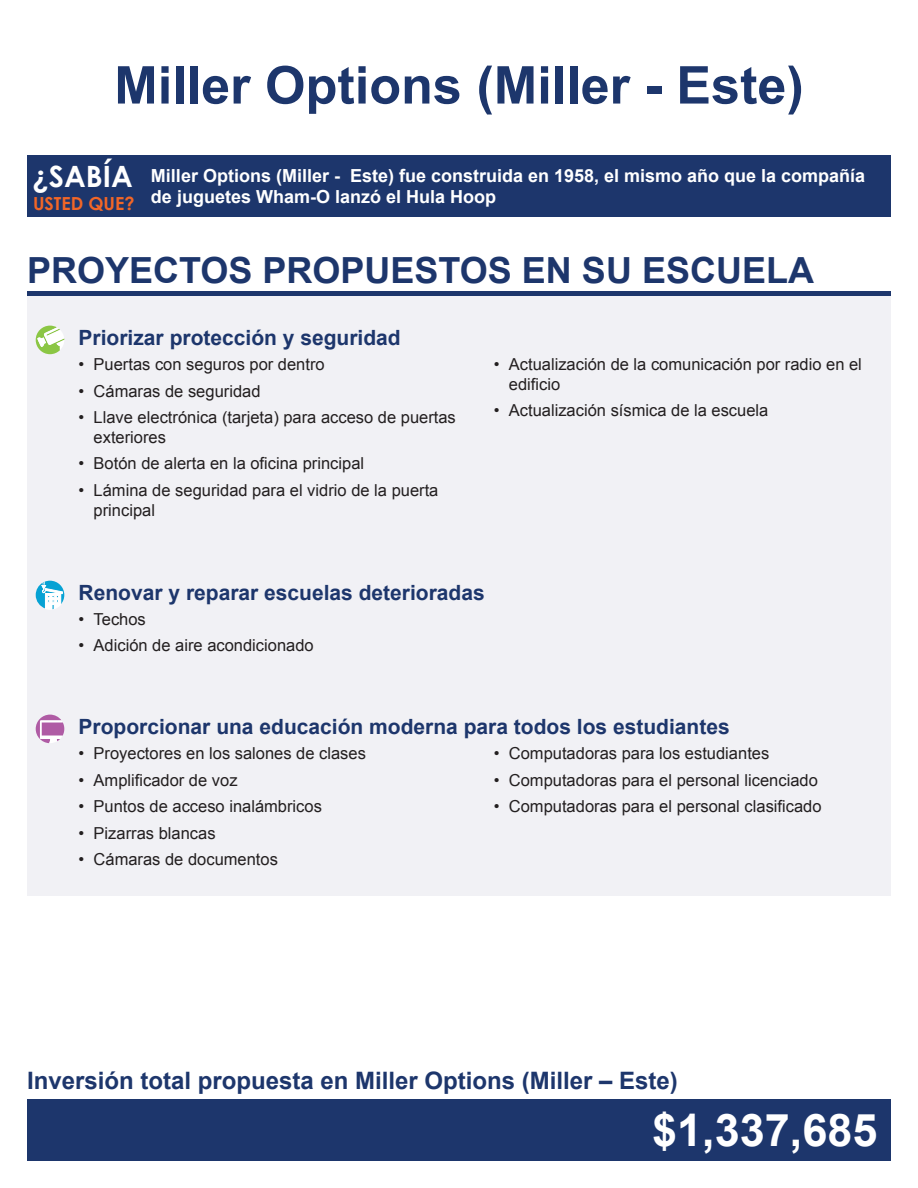
<style>
.page{position:relative;width:918px;height:1188px;background:#fff}
.page>*{position:absolute;margin:0;border:0;box-sizing:border-box;transform-origin:0 0}
.t1{font:700 52.2px "Arial";color:#1d366c}
.t2{font:700 45px "Arial";color:#fff}
.t3{font:700 36px "Arial";color:#1d366c}
.t4{font:700 29.4px "Century Gothic";color:#fff}
.t5{font:700 24px "Arial";color:#1d366c}
.t6{font:700 21px "Arial";color:#1d366c}
.t7{font:700 18px/21.6px "Arial";color:#fff}
.t8{font:700 18px "Century Gothic";color:#f26627}
.Project_Lists{font:16.5px/19.8px "Arial";color:#231f20}
</style>
<div class="page">
<div style="left:27px;top:291px;width:864px;height:605px;background:#f1f1f5"></div>
<svg style="left:36px;top:326px;width:28px;height:28px"></svg>
<svg style="left:36px;top:581px;width:28px;height:29px"></svg>
<svg style="left:36px;top:715px;width:29px;height:28px"></svg>
<div style="left:27px;top:155px;width:864px;height:61px;background:#1d366c"></div>
<div style="left:27px;top:1100px;width:864px;height:61px;background:#1d366c"></div>
<hr style="left:27px;top:291px;width:864px;height:4px;background:#1d366c">
<p class="t1" style="left:114px;top:51px;width:691px">Miller Options (Miller - Este)</p>
<p class="t4" style="left:33px;top:158px;width:102px">¿SABÍA</p>
<p class="t8" style="left:33px;top:192px;width:103px">USTED QUE?</p>
<p class="t7" style="left:151px;top:165px;width:716px">Miller Options (Miller - Este) fue construida en 1958, el mismo año que la compañía de juguetes Wham-O lanzó el Hula Hoop</p>
<p class="t3" style="left:27px;top:247px;width:788px">PROYECTOS PROPUESTOS EN SU ESCUELA</p>
<p class="t6" style="left:79px;top:324px;width:324px">Priorizar protección y seguridad</p>
<p class="Project_Lists" style="left:79px;top:355px;width:248px">• Puertas con seguros por dentro</p>
<p class="Project_Lists" style="left:79px;top:381px;width:183px">• Cámaras de seguridad</p>
<p class="Project_Lists" style="left:94px;top:408px;width:364px;text-indent:-15px">• Llave electrónica (tarjeta) para acceso de puertas exteriores</p>
<p class="Project_Lists" style="left:79px;top:454px;width:287px">• Botón de alerta en la oficina principal</p>
<p class="Project_Lists" style="left:94px;top:481px;width:346px;text-indent:-15px">• Lámina de seguridad para el vidrio de la puerta principal</p>
<p class="Project_Lists" style="left:509px;top:355px;width:355px;text-indent:-15px">• Actualización de la comunicación por radio en el edificio</p>
<p class="Project_Lists" style="left:494px;top:401px;width:276px">• Actualización sísmica de la escuela</p>
<p class="t6" style="left:79px;top:579px;width:408px">Renovar y reparar escuelas deterioradas</p>
<p class="Project_Lists" style="left:79px;top:609px;width:69px">• Techos</p>
<p class="Project_Lists" style="left:79px;top:636px;width:237px">• Adición de aire acondicionado</p>
<p class="t6" style="left:79px;top:713px;width:653px">Proporcionar una educación moderna para todos los estudiantes</p>
<p class="Project_Lists" style="left:79px;top:744px;width:289px">• Proyectores en los salones de clases</p>
<p class="Project_Lists" style="left:79px;top:770px;width:160px">• Amplificador de voz</p>
<p class="Project_Lists" style="left:79px;top:797px;width:245px">• Puntos de acceso inalámbricos</p>
<p class="Project_Lists" style="left:79px;top:823px;width:138px">• Pizarras blancas</p>
<p class="Project_Lists" style="left:79px;top:850px;width:201px">• Cámaras de documentos</p>
<p class="Project_Lists" style="left:494px;top:744px;width:277px">• Computadoras para los estudiantes</p>
<p class="Project_Lists" style="left:494px;top:770px;width:326px">• Computadoras para el personal licenciado</p>
<p class="Project_Lists" style="left:494px;top:797px;width:329px">• Computadoras para el personal clasificado</p>
<p class="t5" style="left:27px;top:1065px;width:652px">Inversión total propuesta en Miller Options (Miller – Este)</p>
<p class="t2" style="left:652px;top:1100px;width:227px">$1,337,685</p>
</div>
